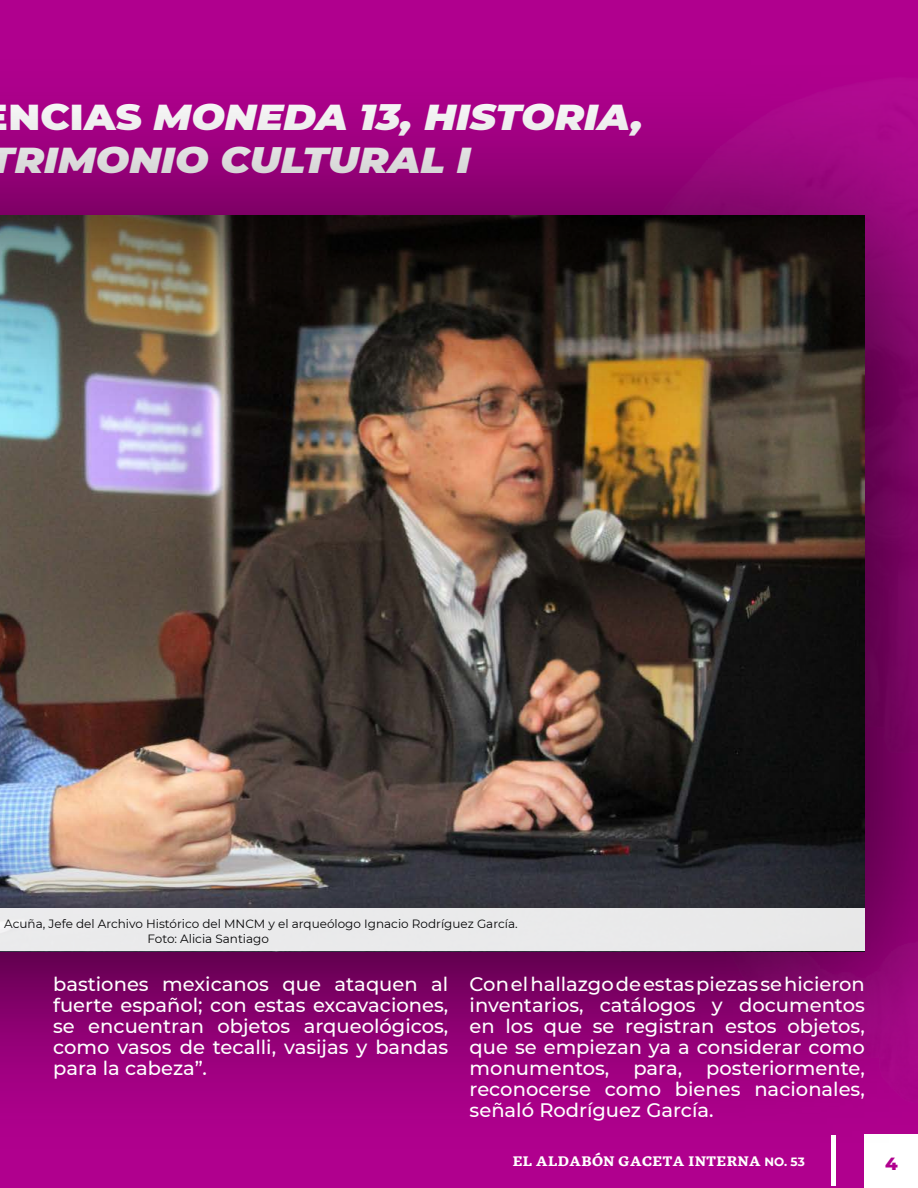
<style>
.page{position:relative;width:918px;height:1188px;background:#b0008e}
.page>*{position:absolute;margin:0;border:0;box-sizing:border-box;transform-origin:0 0}
.t1{font:italic 900 36px/43.2px "Montserrat";color:#fff;scale:1.1 1}
.t2{font:500 19.5px/21px "Montserrat";color:#fff;text-align:justify}
.t3{font:800 18px "Montserrat";color:#b0008e}
.t4{font:12px/14.4px "Montserrat";color:#000}
.t5{font:700 12px "GMX";color:#fff}
.s1{font-style:normal}
.s2{font-family:"Montserrat"}
</style>
<div class="page">
<hr style="left:831px;top:1136px;width:4px;height:50px;background:#fff">
<div style="left:865px;top:1135px;width:53px;height:53px;background:#fff"></div>
<div style="left:0;top:54px;width:918px;height:1103px;background:#000;opacity:.75"></div>
<div style="left:0;top:204px;width:877px;height:747px;background:#000;opacity:.75"></div>
<div style="left:0;top:909px;width:865px;height:42px;background:#eaeaeb"></div>
<h1 class="t1" style="left:-11px;top:94px;width:596px;text-indent:20px"><span class="s1">NCIAS</span> MONEDA 13, HISTORIA,<br>TRIMONIO CULTURAL I</h1>
<p class="t4" style="left:147px;top:916px;width:372px;text-indent:-143px">Acuña, Jefe del Archivo Histórico del MNCM y el arqueólogo Ignacio Rodríguez García.<br>Foto: Alicia Santiago</p>
<p class="t2" style="left:470px;top:973px;width:397px">Con el hallazgo de estas piezas se hicieron inventarios, catálogos y documentos en los que se registran estos objetos, que se empiezan ya a considerar como monumentos, para, posteriormente, reconocerse como bienes nacionales, señaló Rodríguez García.</p>
<p class="t2" style="left:53px;top:973px;width:397px">bastiones mexicanos que ataquen al fuerte español; con estas excavaciones, se encuentran objetos arqueológicos, como vasos de tecalli, vasijas y bandas para la cabeza”.</p>
<p class="t5" style="left:512px;top:1153px;width:294px">EL ALDABÓN GACETA INTERNA <span class="s2">NO. 53</span></p>
<p class="t3" style="left:885px;top:1151px;width:14px">4</p>
</div>
